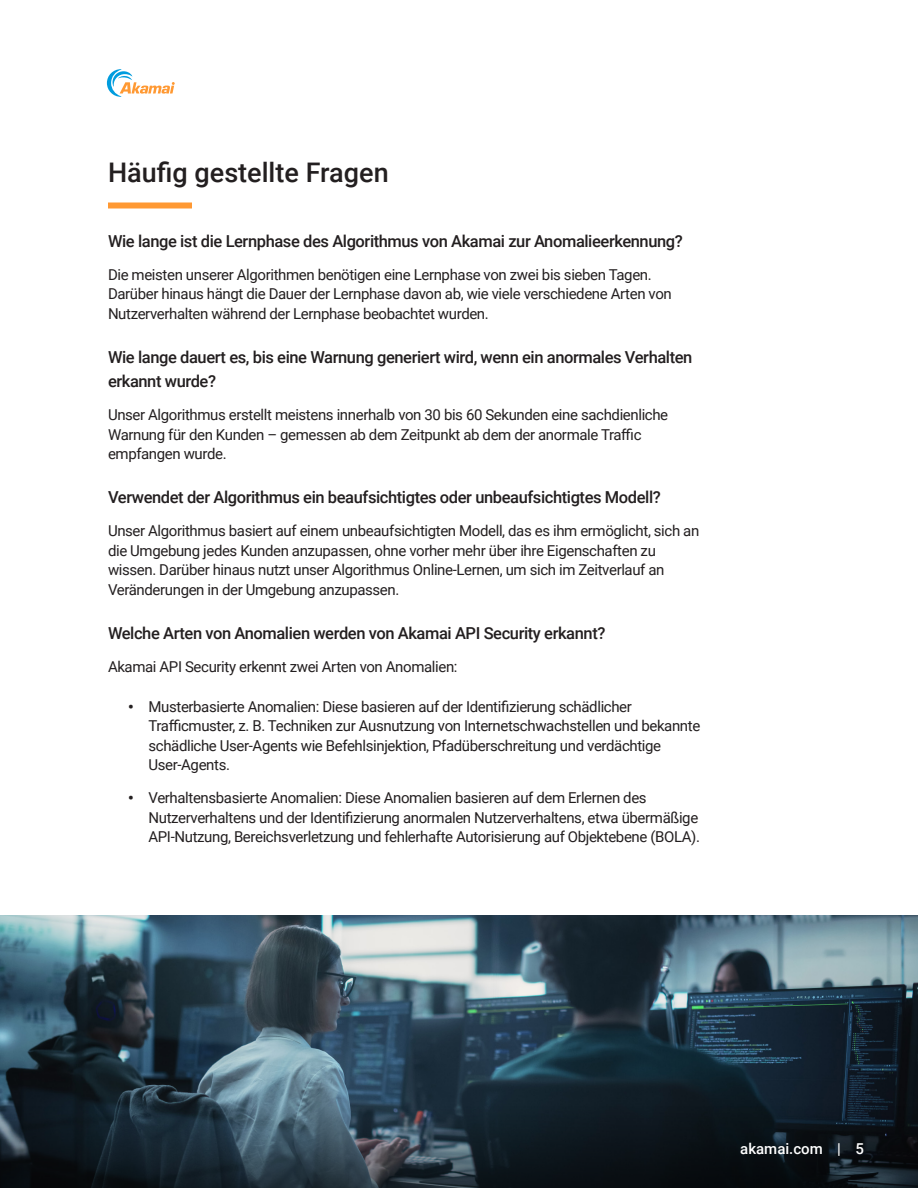
<style>
.page{position:relative;width:918px;height:1188px;background:#fff}
.page>*{position:absolute;margin:0;border:0;box-sizing:border-box;transform-origin:0 0}
.H1_-_Orange_bar{font:500 27px "Roboto";color:#231f20}
.H3_-_Subheading{font:500 16.5px/24px "Roboto";letter-spacing:-.025em;color:#231f20}
.Body{font:15px/19.5px "Roboto";letter-spacing:-.025em;color:#231f20}
.Subtitle{font:500 15px "Roboto";color:#fff}
.s1{font-weight:900}
</style>
<div class="page">
<svg style="left:107px;top:69px;width:68px;height:28px"></svg>
<svg style="left:108px;top:202px;width:84px;height:6px"></svg>
<img style="left:0;top:916px;width:918px;height:190px">
<svg style="left:0;top:1106px;width:918px;height:82px"></svg>
<p class="H1_-_Orange_bar" style="left:108px;top:154px;width:282px">Häufig gestellte Fragen</p>
<p class="H3_-_Subheading" style="left:108px;top:228px;width:576px">Wie lange ist die Lernphase des Algorithmus von Akamai zur Anomalieerkennung?</p>
<p class="Body" style="left:108px;top:264px;width:565px">Die meisten unserer Algorithmen benötigen eine Lernphase von zwei bis sieben Tagen.<br>Darüber hinaus hängt die Dauer der Lernphase davon ab, wie viele verschiedene Arten von<br>Nutzerverhalten während der Lernphase beobachtet wurden.</p>
<p class="H3_-_Subheading" style="left:108px;top:345px;width:586px">Wie lange dauert es, bis eine Warnung generiert wird, wenn ein anormales Verhalten erkannt wurde?</p>
<p class="Body" style="left:108px;top:404px;width:562px">Unser Algorithmus erstellt meistens innerhalb von 30 bis 60 Sekunden eine sachdienliche<br>Warnung für den Kunden – gemessen ab dem Zeitpunkt ab dem der anormale Traffic empfangen wurde.</p>
<p class="H3_-_Subheading" style="left:108px;top:485px;width:554px">Verwendet der Algorithmus ein beaufsichtigtes oder unbeaufsichtigtes Modell?</p>
<p class="Body" style="left:108px;top:521px;width:593px">Unser Algorithmus basiert auf einem unbeaufsichtigten Modell, das es ihm ermöglicht, sich an die Umgebung jedes Kunden anzupassen, ohne vorher mehr über ihre Eigenschaften zu wissen. Darüber hinaus nutzt unser Algorithmus Online-Lernen, um sich im Zeitverlauf an Veränderungen in der Umgebung anzupassen.</p>
<p class="H3_-_Subheading" style="left:108px;top:621px;width:499px">Welche Arten von Anomalien werden von Akamai API Security erkannt?</p>
<p class="Body" style="left:108px;top:656px;width:351px">Akamai API Security erkennt zwei Arten von Anomalien:</p>
<p class="Body" style="left:148px;top:696px;width:553px;text-indent:-20px"><span class="s1">•</span> Musterbasierte Anomalien: Diese basieren auf der Identifizierung schädlicher Trafficmuster, z. B. Techniken zur Ausnutzung von Internetschwachstellen und bekannte schädliche User-Agents wie Befehlsinjektion, Pfadüberschreitung und verdächtige User-Agents.</p>
<p class="Body" style="left:148px;top:788px;width:553px;text-indent:-20px"><span class="s1">•</span> Verhaltensbasierte Anomalien: Diese Anomalien basieren auf dem Erlernen des<br>Nutzerverhaltens und der Identifizierung anormalen Nutzerverhaltens, etwa übermäßige<br>API-Nutzung, Bereichsverletzung und fehlerhafte Autorisierung auf Objektebene (BOLA).</p>
<p class="Subtitle" style="left:740px;top:1139px;width:125px">akamai.com | 5</p>
</div>
